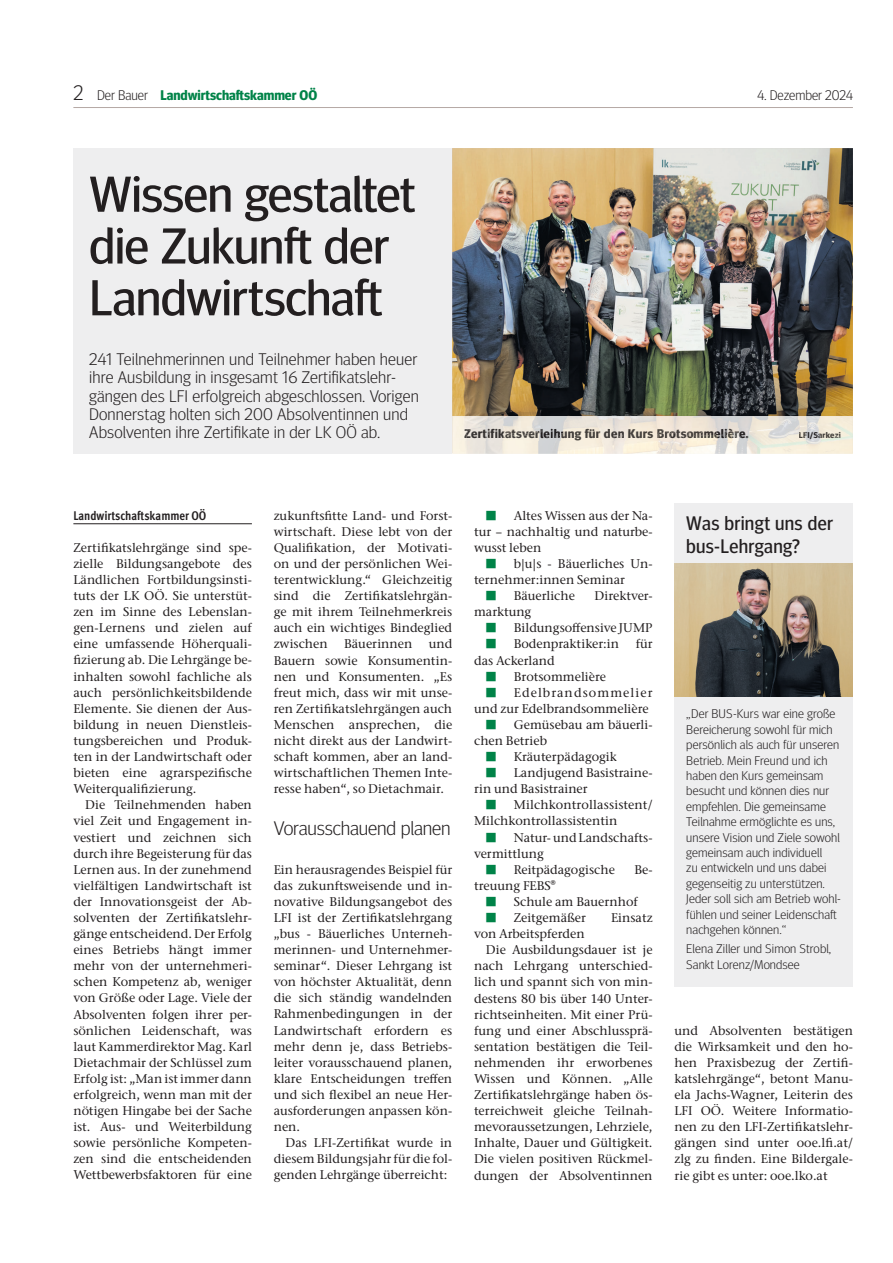
<style>
.page{position:relative;width:893px;height:1263px;background:#fff}
.page>*{position:absolute;margin:0;border:0;box-sizing:border-box;transform-origin:0 0}
.t1{font:50.4px/51.8px "Meta Head OT";letter-spacing:-.01em;color:#231f20;scale:1.05 1}
.t2{font:19.65px/22.4px "Meta Head OT";letter-spacing:.015em;color:#231f20}
.t3{font:300 19.65px "Meta Head OT";letter-spacing:-.005em;color:#231f20;scale:1.05 1}
.t4{font:300 16.8px/18.1px "Meta Head OT";letter-spacing:.01em;color:#231f20;scale:1.05 1}
.t5{font:700 13.95px "Meta Head OT";color:#008348}
.t6{font:300 13.95px "Meta Head OT";color:#231f20}
.t7{font:500 12.6px/16px "Stone Serif ITC Pro";color:#231f20;text-align:justify}
.t8{font:300 12.6px/15.5px "Meta Head OT";letter-spacing:.01em;color:#231f20;scale:1.05 1}
.t9{font:700 12.6px "Meta Head OT";letter-spacing:.02em;color:#262324;scale:1.05 1}
.t10{font:700 condensed 12.6px "Meta OT";color:#231f20}
.t11{font:700 8.4px "Meta Head OT";letter-spacing:.03em;color:#45423e;scale:1.05 1}
.s1{font-weight:300;font-size:21px;color:#231f20}
.s2{font-weight:300;color:#231f20}
.s3{color:#43413f}
.s4{color:#2d2a29}
.s5{color:#2d2a2a}
.s6{color:#343130}
.s7{color:#413e3a}
.s8{color:#46433f}
.s9{color:#423f3c}
.s10{color:#1f1b1d}
.s11{color:#221f21}
.s12{color:#201e20}
.s13{color:#211e1f}
.s14{color:#44403d}
.s15{color:#45423e}
.s16{color:#3e3a36}
.s17{color:#44403c}
.s18{color:#423d39}
.s19{color:#413d3b}
.s20{color:#3d3938}
.s21{color:#403c3a}
.s22{color:#45413d}
.s23{color:#46413c}
.s24{color:#3c3632}
.s25{color:#413d3a}
.s26{color:#3c3634}
.s27{color:#433e3c}
.s28{color:#3b3532}
.s29{color:#35302e}
.s30{color:#373432}
.s31{color:#252223}
.s32{color:#272528}
.s33{font-family:"Meta OT";font-weight:400;font-stretch:condensed;color:#008348}
</style>
<div class="page">
<hr style="left:73px;top:107px;width:780px;height:1px;background:#b5a9a5">
<hr style="left:73px;top:524px;width:179px;height:1px;background:#231f20">
<div style="left:674px;top:503px;width:179px;height:483px;background:#eeeeef"></div>
<div style="left:73px;top:148px;width:379px;height:306px;background:#eeeeef"></div>
<img style="left:452px;top:148px;width:401px;height:268px">
<img style="left:452px;top:416px;width:401px;height:38px">
<img style="left:464px;top:428px;width:284px;height:12px">
<img style="left:799px;top:432px;width:42px;height:7px">
<img style="left:674px;top:564px;width:179px;height:133px">
<p class="t5" style="left:73px;top:90px;width:245px"><span class="s1">2</span> <span class="s2">Der Bauer</span> Landwirtschaftskammer OÖ</p>
<p class="t6" style="left:757px;top:90px;width:97px">4. Dezember 2024</p>
<h1 class="t1" style="left:89px;top:174px;width:312px">Wissen gestaltet die Zukunft der<br>Landwirtschaft</h1>
<p class="t4" style="left:89px;top:352px;width:315px">241 Teilnehmerinnen und Teilnehmer haben heuer ihre Ausbildung in insgesamt 16 Zertifikatslehr&shy;gängen des LFI erfolgreich abgeschlossen. Vorigen Donnerstag holten sich 200 Absolventinnen und Absolventen ihre Zertifikate in der LK OÖ ab.</p>
<p class="t9" style="left:464px;top:429px;width:273px"><span class="s3">Ze</span><span class="s4">rt</span><span class="s5">i</span><span class="s4">f</span><span class="s6">ik</span><span class="s7">at</span><span class="s8">sv</span><span class="s9">er</span><span class="s10">l</span><span class="s11">e</span><span class="s12">ih</span><span class="s13">u</span><span class="s14">n</span><span class="s15">g</span> <span class="s16">f</span><span class="s17">ü</span><span class="s18">r</span> <span class="s19">de</span><span class="s20">n</span> <span class="s21">K</span><span class="s22">u</span><span class="s23">rs</span> <span class="s24">B</span><span class="s25">ro</span><span class="s26">t</span><span class="s27">s</span><span class="s25">o</span><span class="s14">m</span><span class="s28">me</span>li<span class="s29">èr</span>e.</p>
<p class="t11" style="left:799px;top:432px;width:42px"><span class="s30">LF</span><span class="s31">I/</span><span class="s32">Sa</span><span class="s17">rk</span>ezi</p>
<p class="t10" style="left:73px;top:510px;width:135px">Landwirtschaftskammer OÖ</p>
<p class="t7" style="left:73px;top:541px;width:180px">Zertifikatslehrgänge sind spe&shy;zielle Bildungsangebote des Ländlichen Fortbildungsinsti&shy;tuts der LK OÖ. Sie unterstüt&shy;zen im Sinne des Lebenslan&shy;gen-Lernens und zielen auf eine umfassende Höherquali&shy;fizierung ab. Die Lehrgänge be&shy;inhalten sowohl fachliche als auch persönlichkeitsbildende Elemente. Sie dienen der Aus&shy;bildung in neuen Dienstleis&shy;tungsbereichen und Produk&shy;ten in der Landwirtschaft oder bieten eine agrarspezifische Weiterqualifizierung.</p>
<p class="t7" style="left:73px;top:798px;width:180px;text-indent:12px">Die Teilnehmenden haben viel Zeit und Engagement in&shy;vestiert und zeichnen sich durch ihre Begeisterung für das Lernen aus. In der zunehmend vielfältigen Landwirtschaft ist der Innovationsgeist der Ab&shy;solventen der Zertifikatslehr&shy;gänge entscheidend. Der Erfolg eines Betriebs hängt immer mehr von der unternehmeri&shy;schen Kompetenz ab, weniger von Größe oder Lage. Viele der Absolventen folgen ihrer per&shy;sönlichen Leidenschaft, was laut Kammerdirektor Mag. Karl Dietachmair der Schlüssel zum Erfolg ist: „Man ist immer dann erfolgreich, wenn man mit der nötigen Hingabe bei der Sache ist. Aus- und Weiterbildung sowie persönliche Kompeten&shy;zen sind die entscheidenden Wettbewerbsfaktoren für eine</p>
<p class="t7" style="left:274px;top:509px;width:180px">zukunftsfitte Land- und Forst&shy;wirtschaft. Diese lebt von der Qualifikation, der Motivati&shy;on und der persönlichen Wei&shy;terentwicklung.“ Gleichzeitig sind die Zertifikatslehrgän&shy;ge mit ihrem Teilnehmerkreis auch ein wichtiges Bindeglied zwischen</p>
<p class="t7" style="left:274px;top:637px;width:180px;text-indent:155px">und Bauern sowie Konsumentin&shy;nen und Konsumenten. „Es freut mich, dass wir mit unse&shy;ren Zertifikatslehrgängen auch Menschen ansprechen, die nicht direkt aus der Landwirt&shy;schaft kommen, aber an land&shy;wirtschaftlichen Themen Inte&shy;resse haben“, so Dietachmair.</p>
<h2 class="t3" style="left:274px;top:821px;width:170px">Vorausschauend planen</h2>
<p class="t7" style="left:274px;top:863px;width:180px">Ein herausragendes Beispiel für das zukunftsweisende und in&shy;novative Bildungsangebot des LFI ist der Zertifikatslehrgang „bus - Bäuerliches Unterneh&shy;merinnen- und Unternehmer&shy;seminar“. Dieser Lehrgang ist von höchster Aktualität, denn die sich ständig wandelnden Rahmenbedingungen in der Landwirtschaft erfordern es mehr denn je, dass Betriebs&shy;leiter vorausschauend planen, klare Entscheidungen treffen und sich flexibel an neue Her&shy;ausforderungen anpassen kön&shy;nen.</p>
<p class="t7" style="left:274px;top:1136px;width:180px;text-indent:12px">Das LFI-Zertifikat wurde in diesem Bildungsjahr für die fol&shy;genden Lehrgänge überreicht:</p>
<p class="t7" style="left:344px;top:637px;width:70px">Bäuerinnen</p>
<p class="t7" style="left:474px;top:509px;width:180px;text-indent:12px"><span class="s33">■</span> Altes Wissen aus der Na&shy;tur – nachhaltig und naturbe&shy;wusst leben</p>
<p class="t7" style="left:474px;top:557px;width:180px;text-indent:12px"><span class="s33">■</span> b|u|s - Bäuerliches Un&shy;ternehmer:innen Seminar</p>
<p class="t7" style="left:486px;top:589px;width:91px"><span class="s33">■</span> Bäuerliche</p>
<p class="t7" style="left:595px;top:589px;width:59px">Direktver-</p>
<p class="t7" style="left:474px;top:605px;width:59px">marktung</p>
<p class="t7" style="left:486px;top:621px;width:168px"><span class="s33">■</span> Bildungsoffensive JUMP</p>
<p class="t7" style="left:486px;top:637px;width:135px"><span class="s33">■</span> Bodenpraktiker:in</p>
<p class="t7" style="left:636px;top:637px;width:18px">für</p>
<p class="t7" style="left:474px;top:653px;width:82px">das Ackerland</p>
<p class="t7" style="left:486px;top:670px;width:122px"><span class="s33">■</span> Brotsommelière</p>
<p class="t7" style="left:474px;top:686px;width:180px;text-indent:12px"><span class="s33">■</span> Edelbrandsommelier und zur Edelbrandsommelière</p>
<p class="t7" style="left:474px;top:718px;width:180px;text-indent:12px"><span class="s33">■</span> Gemüsebau am bäuerli&shy;chen Betrieb</p>
<p class="t7" style="left:486px;top:750px;width:132px"><span class="s33">■</span> Kräuterpädagogik</p>
<p class="t7" style="left:474px;top:766px;width:180px;text-indent:12px"><span class="s33">■</span> Landjugend Basistraine&shy;rin und Basistrainer</p>
<p class="t7" style="left:474px;top:798px;width:180px;text-indent:12px"><span class="s33">■</span> Milchkontrollassistent/<br>Milchkontrollassistentin</p>
<p class="t7" style="left:474px;top:831px;width:180px;text-indent:12px"><span class="s33">■</span> Natur- und Landschafts&shy;vermittlung</p>
<p class="t7" style="left:486px;top:863px;width:130px"><span class="s33">■</span> Reitpädagogische</p>
<p class="t7" style="left:634px;top:863px;width:20px">Be-</p>
<p class="t7" style="left:474px;top:879px;width:83px">treuung FEBS®</p>
<p class="t7" style="left:486px;top:895px;width:153px"><span class="s33">■</span> Schule am Bauernhof</p>
<p class="t7" style="left:486px;top:911px;width:102px"><span class="s33">■</span> Zeitgemäßer</p>
<p class="t7" style="left:611px;top:911px;width:43px">Einsatz</p>
<p class="t7" style="left:474px;top:927px;width:112px">von Arbeitspferden</p>
<p class="t7" style="left:486px;top:943px;width:168px">Die Ausbildungsdauer ist je</p>
<p class="t7" style="left:474px;top:959px;width:180px">nach Lehrgang unterschied-</p>
<p class="t7" style="left:474px;top:975px;width:180px">lich und spannt sich von min-</p>
<p class="t7" style="left:474px;top:991px;width:180px">destens 80 bis über 140 Unter-</p>
<p class="t7" style="left:474px;top:1008px;width:180px">richtseinheiten. Mit einer Prü-</p>
<p class="t7" style="left:474px;top:1024px;width:180px">fung und einer Abschlussprä-</p>
<p class="t7" style="left:474px;top:1040px;width:180px">sentation bestätigen die Teil-</p>
<p class="t7" style="left:474px;top:1056px;width:180px">nehmenden ihr erworbenes</p>
<p class="t7" style="left:474px;top:1072px;width:180px">Wissen und Können. „Alle</p>
<p class="t7" style="left:474px;top:1088px;width:180px">Zertifikatslehrgänge haben ös-</p>
<p class="t7" style="left:474px;top:1104px;width:180px">terreichweit gleiche Teilnah-</p>
<p class="t7" style="left:474px;top:1120px;width:180px">mevoraussetzungen, Lehrziele,</p>
<p class="t7" style="left:474px;top:1136px;width:180px">Inhalte, Dauer und Gültigkeit.</p>
<p class="t7" style="left:474px;top:1152px;width:180px">Die vielen positiven Rückmel-</p>
<p class="t7" style="left:474px;top:1168px;width:180px">dungen der Absolventinnen</p>
<h2 class="t2" style="left:686px;top:514px;width:148px">Was bringt uns der bus-Lehrgang?</h2>
<p class="t8" style="left:686px;top:708px;width:149px">„Der BUS-Kurs war eine große<br>Bereicherung sowohl für mich persönlich als auch für unseren<br>Betrieb. Mein Freund und ich haben den Kurs gemeinsam besucht und können dies nur empfehlen. Die gemeinsame<br>Teilnahme ermöglichte es uns, unsere Vision und Ziele sowohl gemeinsam auch individuell<br>zu entwickeln und uns dabei gegenseitig zu unterstützen.<br>Jeder soll sich am Betrieb wohl&shy;fühlen und seiner Leidenschaft nachgehen können.“</p>
<p class="t8" style="left:686px;top:943px;width:140px">Elena Ziller und Simon Strobl,<br>Sankt Lorenz/Mondsee</p>
<p class="t7" style="left:674px;top:1024px;width:180px">und Absolventen bestätigen die Wirksamkeit und den ho&shy;hen Praxisbezug der Zertifi&shy;katslehrgänge“, betont Manu&shy;ela Jachs-Wagner, Leiterin des LFI OÖ. Weitere Informatio&shy;nen zu den LFI-Zertifikatslehr&shy;gängen sind unter ooe.lfi.at/ zlg zu finden. Eine Bildergale&shy;rie gibt es unter: ooe.lko.at</p>
</div>
